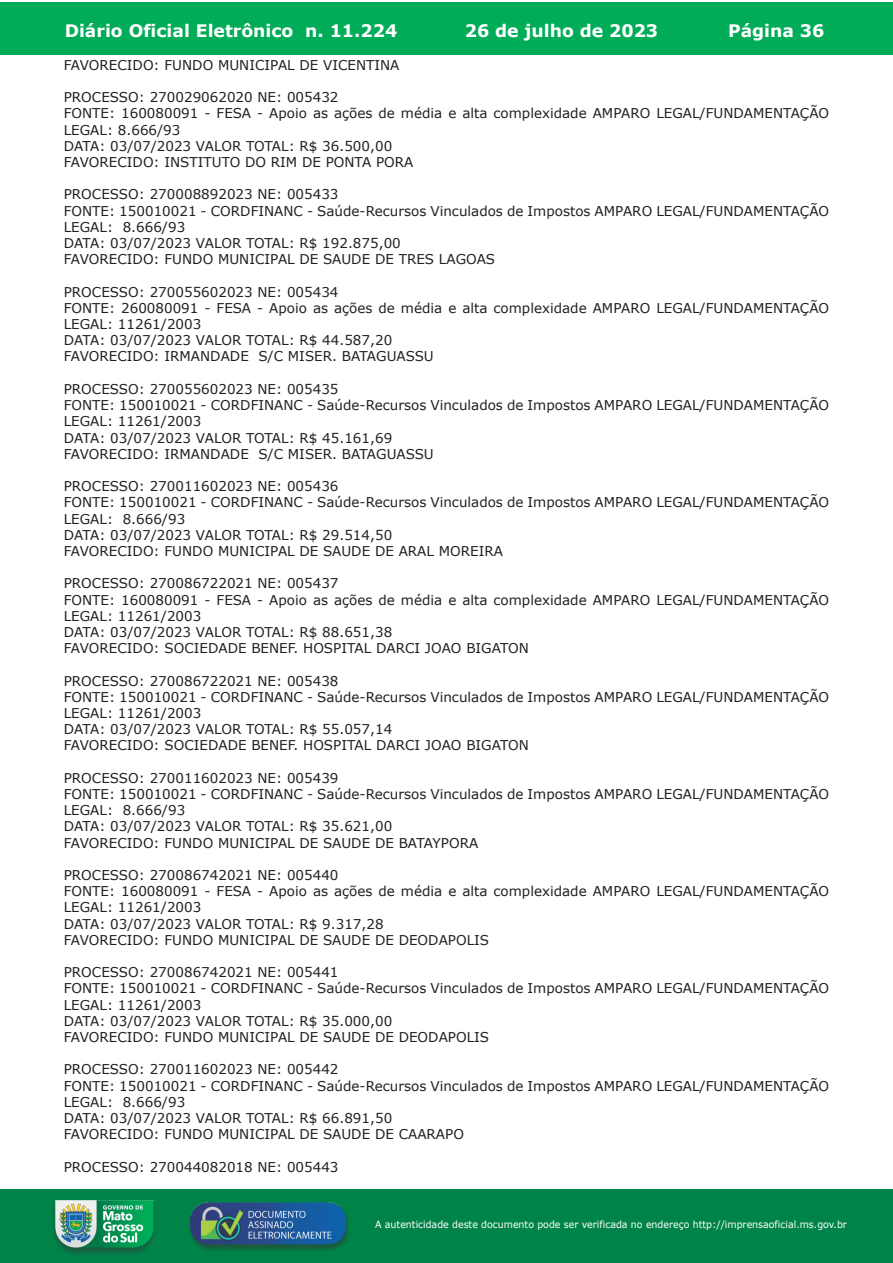
<style>
.page{position:relative;width:893px;height:1263px;background:#fff}
.page>*{position:absolute;margin:0;border:0;box-sizing:border-box;transform-origin:0 0}
.t1{font:700 17.25px "Verdana";color:#fff}
.t2{font:13.5px/16.2px "Verdana";color:#231f20}
.t3{font:9.9px "Verdana";color:#fff;scale:.95 1}
</style>
<div class="page">
<div style="left:0;top:2px;width:893px;height:53px;background:#00ac57"></div>
<div style="left:1px;top:1189px;width:892px;height:74px;background:#008349"></div>
<img style="left:49px;top:1198px;width:111px;height:61px">
<img style="left:185px;top:1201px;width:168px;height:54px">
<p class="t1" style="left:65px;top:18px;width:334px">Diário Oficial Eletrônico n. 11.224</p>
<p class="t1" style="left:465px;top:18px;width:195px">26 de julho de 2023</p>
<p class="t1" style="left:728px;top:18px;width:98px">Página 36</p>
<p class="t2" style="left:64px;top:57px;width:337px">FAVORECIDO: FUNDO MUNICIPAL DE VICENTINA</p>
<p class="t2" style="left:64px;top:89px;width:767px">PROCESSO: 270029062020 NE: 005432<br>FONTE: 160080091 - FESA - Apoio as ações de média e alta complexidade AMPARO LEGAL/FUNDAMENTAÇÃO LEGAL: 8.666/93<br>DATA: 03/07/2023 VALOR TOTAL: R$ 36.500,00<br>FAVORECIDO: INSTITUTO DO RIM DE PONTA PORA</p>
<p class="t2" style="left:64px;top:186px;width:767px">PROCESSO: 270008892023 NE: 005433<br>FONTE: 150010021 - CORDFINANC - Saúde-Recursos Vinculados de Impostos AMPARO LEGAL/FUNDAMENTAÇÃO LEGAL: 8.666/93<br>DATA: 03/07/2023 VALOR TOTAL: R$ 192.875,00<br>FAVORECIDO: FUNDO MUNICIPAL DE SAUDE DE TRES LAGOAS</p>
<p class="t2" style="left:64px;top:284px;width:767px">PROCESSO: 270055602023 NE: 005434<br>FONTE: 260080091 - FESA - Apoio as ações de média e alta complexidade AMPARO LEGAL/FUNDAMENTAÇÃO LEGAL: 11261/2003<br>DATA: 03/07/2023 VALOR TOTAL: R$ 44.587,20<br>FAVORECIDO: IRMANDADE S/C MISER. BATAGUASSU</p>
<p class="t2" style="left:64px;top:381px;width:767px">PROCESSO: 270055602023 NE: 005435<br>FONTE: 150010021 - CORDFINANC - Saúde-Recursos Vinculados de Impostos AMPARO LEGAL/FUNDAMENTAÇÃO LEGAL: 11261/2003<br>DATA: 03/07/2023 VALOR TOTAL: R$ 45.161,69<br>FAVORECIDO: IRMANDADE S/C MISER. BATAGUASSU</p>
<p class="t2" style="left:64px;top:478px;width:767px">PROCESSO: 270011602023 NE: 005436<br>FONTE: 150010021 - CORDFINANC - Saúde-Recursos Vinculados de Impostos AMPARO LEGAL/FUNDAMENTAÇÃO LEGAL: 8.666/93<br>DATA: 03/07/2023 VALOR TOTAL: R$ 29.514,50<br>FAVORECIDO: FUNDO MUNICIPAL DE SAUDE DE ARAL MOREIRA</p>
<p class="t2" style="left:64px;top:575px;width:767px">PROCESSO: 270086722021 NE: 005437<br>FONTE: 160080091 - FESA - Apoio as ações de média e alta complexidade AMPARO LEGAL/FUNDAMENTAÇÃO LEGAL: 11261/2003<br>DATA: 03/07/2023 VALOR TOTAL: R$ 88.651,38<br>FAVORECIDO: SOCIEDADE BENEF. HOSPITAL DARCI JOAO BIGATON</p>
<p class="t2" style="left:64px;top:672px;width:767px">PROCESSO: 270086722021 NE: 005438<br>FONTE: 150010021 - CORDFINANC - Saúde-Recursos Vinculados de Impostos AMPARO LEGAL/FUNDAMENTAÇÃO LEGAL: 11261/2003<br>DATA: 03/07/2023 VALOR TOTAL: R$ 55.057,14<br>FAVORECIDO: SOCIEDADE BENEF. HOSPITAL DARCI JOAO BIGATON</p>
<p class="t2" style="left:64px;top:770px;width:767px">PROCESSO: 270011602023 NE: 005439<br>FONTE: 150010021 - CORDFINANC - Saúde-Recursos Vinculados de Impostos AMPARO LEGAL/FUNDAMENTAÇÃO LEGAL: 8.666/93<br>DATA: 03/07/2023 VALOR TOTAL: R$ 35.621,00<br>FAVORECIDO: FUNDO MUNICIPAL DE SAUDE DE BATAYPORA</p>
<p class="t2" style="left:64px;top:867px;width:767px">PROCESSO: 270086742021 NE: 005440<br>FONTE: 160080091 - FESA - Apoio as ações de média e alta complexidade AMPARO LEGAL/FUNDAMENTAÇÃO LEGAL: 11261/2003<br>DATA: 03/07/2023 VALOR TOTAL: R$ 9.317,28<br>FAVORECIDO: FUNDO MUNICIPAL DE SAUDE DE DEODAPOLIS</p>
<p class="t2" style="left:64px;top:964px;width:767px">PROCESSO: 270086742021 NE: 005441<br>FONTE: 150010021 - CORDFINANC - Saúde-Recursos Vinculados de Impostos AMPARO LEGAL/FUNDAMENTAÇÃO LEGAL: 11261/2003<br>DATA: 03/07/2023 VALOR TOTAL: R$ 35.000,00<br>FAVORECIDO: FUNDO MUNICIPAL DE SAUDE DE DEODAPOLIS</p>
<p class="t2" style="left:64px;top:1061px;width:767px">PROCESSO: 270011602023 NE: 005442<br>FONTE: 150010021 - CORDFINANC - Saúde-Recursos Vinculados de Impostos AMPARO LEGAL/FUNDAMENTAÇÃO LEGAL: 8.666/93<br>DATA: 03/07/2023 VALOR TOTAL: R$ 66.891,50<br>FAVORECIDO: FUNDO MUNICIPAL DE SAUDE DE CAARAPO</p>
<p class="t2" style="left:64px;top:1158px;width:276px">PROCESSO: 270044082018 NE: 005443</p>
<p class="t3" style="left:375px;top:1218px;width:498px">A autenticidade deste documento pode ser verificada no endereço http://imprensaoficial.ms.gov.br</p>
</div>
